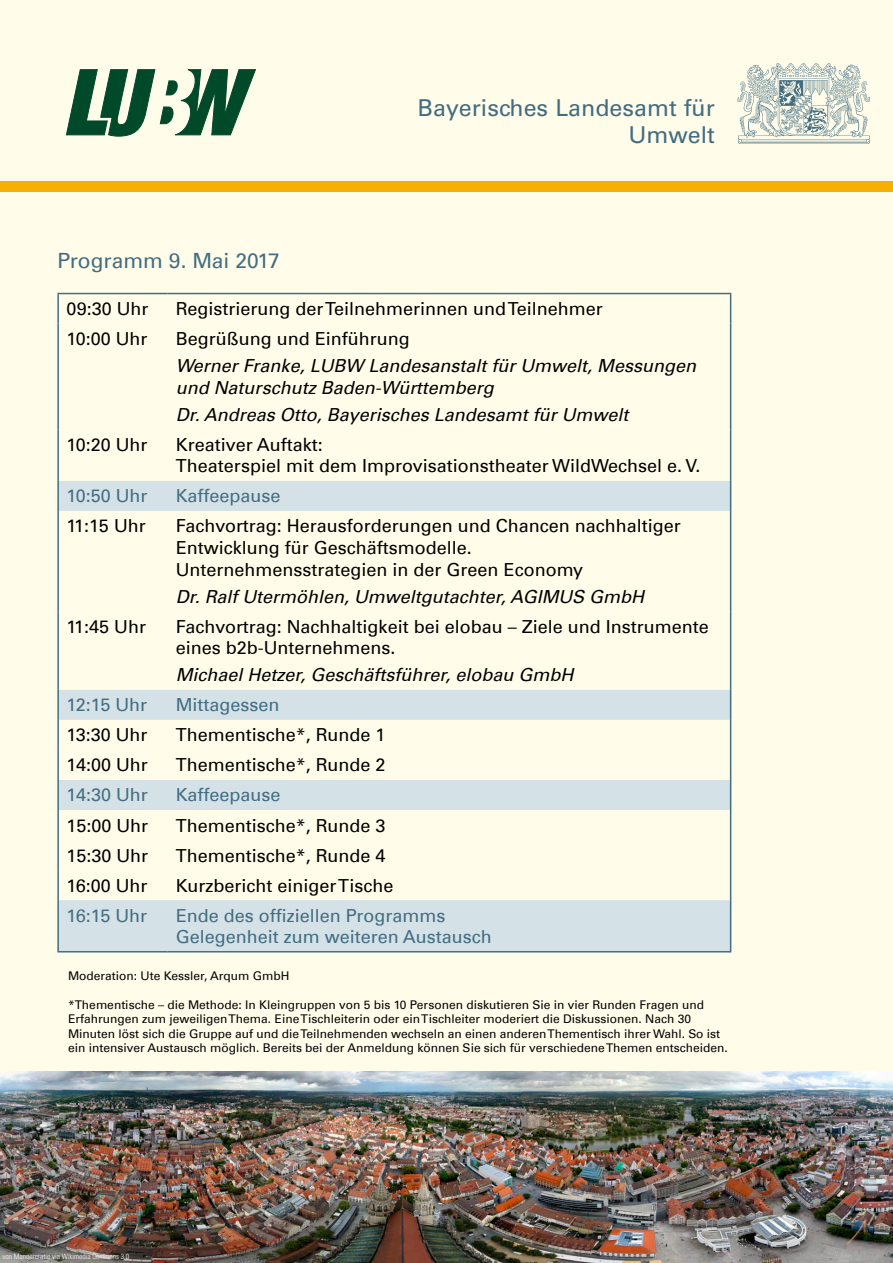
<style>
.page{position:relative;width:893px;height:1263px;background:#fff}
.page>*{position:absolute;margin:0;border:0;box-sizing:border-box;transform-origin:0 0}
.BayLandesamt-neben_W{font:23.25px/27.8px "Univers LT Std";color:#426d81;text-align:right}
.Titel{font:21px "Univers Com 55 Roman";color:#426d81}
.t1{font:18px/21.6px "Univers Com 55 Roman";color:#000}
.t2{font:italic 18px/21.6px "Univers Com 55";color:#000}
.t3{font:18px "Univers Com 55 Roman";color:#426d81}
.t4{font:12px/14.4px "Univers Com 55 Roman";color:#000}
.t5{font:7.5px "Univers Com 47 Light Cond";color:#fff}
</style>
<div class="page">
<div style="left:0;top:0;width:893px;height:1071px;background:#fffcea"></div>
<img style="left:0;top:1071px;width:893px;height:192px">
<svg style="left:59px;top:481px;width:671px;height:470px;background:#f2f3e9"></svg>
<hr style="left:57px;top:293px;width:110px;height:1px;background:#426d81">
<hr style="left:57px;top:294px;width:2px;height:30px;background:#426d81">
<hr style="left:167px;top:293px;width:564px;height:1px;background:#426d81">
<hr style="left:730px;top:294px;width:1px;height:30px;background:#426d81">
<hr style="left:57px;top:324px;width:2px;height:105px;background:#426d81">
<hr style="left:730px;top:324px;width:1px;height:105px;background:#426d81">
<hr style="left:57px;top:429px;width:2px;height:52px;background:#426d81">
<hr style="left:730px;top:429px;width:1px;height:52px;background:#426d81">
<hr style="left:57px;top:481px;width:2px;height:30px;background:#426d81">
<hr style="left:730px;top:481px;width:1px;height:30px;background:#426d81">
<hr style="left:57px;top:511px;width:2px;height:100px;background:#426d81">
<hr style="left:730px;top:511px;width:1px;height:100px;background:#426d81">
<hr style="left:57px;top:611px;width:2px;height:79px;background:#426d81">
<hr style="left:730px;top:611px;width:1px;height:79px;background:#426d81">
<hr style="left:57px;top:690px;width:2px;height:30px;background:#426d81">
<hr style="left:730px;top:690px;width:1px;height:30px;background:#426d81">
<hr style="left:57px;top:720px;width:2px;height:30px;background:#426d81">
<hr style="left:730px;top:720px;width:1px;height:30px;background:#426d81">
<hr style="left:57px;top:750px;width:2px;height:30px;background:#426d81">
<hr style="left:730px;top:750px;width:1px;height:30px;background:#426d81">
<hr style="left:57px;top:780px;width:2px;height:30px;background:#426d81">
<hr style="left:730px;top:780px;width:1px;height:30px;background:#426d81">
<hr style="left:57px;top:810px;width:2px;height:30px;background:#426d81">
<hr style="left:730px;top:810px;width:1px;height:30px;background:#426d81">
<hr style="left:57px;top:840px;width:2px;height:30px;background:#426d81">
<hr style="left:730px;top:840px;width:1px;height:30px;background:#426d81">
<hr style="left:57px;top:870px;width:2px;height:30px;background:#426d81">
<hr style="left:730px;top:870px;width:1px;height:30px;background:#426d81">
<hr style="left:57px;top:900px;width:2px;height:51px;background:#426d81">
<hr style="left:730px;top:900px;width:1px;height:51px;background:#426d81">
<hr style="left:57px;top:951px;width:110px;height:1px;background:#426d81">
<hr style="left:167px;top:951px;width:564px;height:1px;background:#426d81">
<img style="left:737px;top:63px;width:132px;height:80px">
<svg style="left:66px;top:69px;width:190px;height:67px;background:#72997f"></svg>
<div style="left:0;top:181px;width:893px;height:11px;background:#f8b000"></div>
<p class="BayLandesamt-neben_W" style="left:418px;top:94px;width:299px">Bayerisches Landesamt für<br>Umwelt</p>
<p class="Titel" style="left:57px;top:248px;width:224px">Programm 9. Mai 2017</p>
<p class="t1" style="left:67px;top:298px;width:83px">09:30 Uhr</p>
<p class="t1" style="left:176px;top:298px;width:428px">Registrierung der Teilnehmerinnen und Teilnehmer</p>
<p class="t1" style="left:67px;top:328px;width:82px">10:00 Uhr</p>
<p class="t1" style="left:176px;top:328px;width:236px">Begrüßung und Einführung</p>
<p class="t2" style="left:176px;top:355px;width:522px">Werner Franke, LUBW Landesanstalt für Umwelt, Messungen und Naturschutz Baden-Württemberg</p>
<p class="t2" style="left:176px;top:404px;width:454px">Dr. Andreas Otto, Bayerisches Landesamt für Umwelt</p>
<p class="t1" style="left:67px;top:434px;width:82px">10:20 Uhr</p>
<p class="t1" style="left:176px;top:434px;width:149px">Kreativer Auftakt:</p>
<p class="t1" style="left:176px;top:455px;width:526px">Theaterspiel mit dem Improvisationstheater WildWechsel e. V.</p>
<p class="t3" style="left:67px;top:485px;width:82px">10:50 Uhr</p>
<p class="t3" style="left:176px;top:485px;width:106px">Kaffeepause</p>
<p class="t1" style="left:67px;top:515px;width:81px">11:15 Uhr</p>
<p class="t1" style="left:176px;top:515px;width:507px">Fachvortrag: Herausforderungen und Chancen nachhaltiger<br>Entwicklung für Geschäftsmodelle.<br>Unternehmensstrategien in der Green Economy</p>
<p class="t2" style="left:176px;top:585px;width:470px">Dr. Ralf Utermöhlen, Umweltgutachter, AGIMUS GmbH</p>
<p class="t1" style="left:67px;top:615px;width:81px">11:45 Uhr</p>
<p class="t1" style="left:176px;top:615px;width:535px">Fachvortrag: Nachhaltigkeit bei elobau – Ziele und Instrumente</p>
<p class="t1" style="left:176px;top:637px;width:221px">eines b2b-Unternehmens.</p>
<p class="t2" style="left:176px;top:664px;width:399px">Michael Hetzer, Geschäftsführer, elobau GmbH</p>
<p class="t3" style="left:67px;top:694px;width:82px">12:15 Uhr</p>
<p class="t3" style="left:176px;top:694px;width:105px">Mittagessen</p>
<p class="t1" style="left:67px;top:724px;width:82px">13:30 Uhr</p>
<p class="t1" style="left:176px;top:724px;width:211px">Thementische*, Runde 1</p>
<p class="t1" style="left:67px;top:754px;width:83px">14:00 Uhr</p>
<p class="t1" style="left:176px;top:754px;width:211px">Thementische*, Runde 2</p>
<p class="t3" style="left:67px;top:784px;width:83px">14:30 Uhr</p>
<p class="t3" style="left:176px;top:784px;width:106px">Kaffeepause</p>
<p class="t1" style="left:67px;top:814px;width:83px">15:00 Uhr</p>
<p class="t1" style="left:176px;top:814px;width:211px">Thementische*, Runde 3</p>
<p class="t1" style="left:67px;top:844px;width:83px">15:30 Uhr</p>
<p class="t1" style="left:176px;top:844px;width:211px">Thementische*, Runde 4</p>
<p class="t1" style="left:67px;top:874px;width:82px">16:00 Uhr</p>
<p class="t1" style="left:176px;top:874px;width:219px">Kurzbericht einiger Tische</p>
<p class="t3" style="left:67px;top:904px;width:82px">16:15 Uhr</p>
<p class="t3" style="left:176px;top:904px;width:271px">Ende des offiziellen Programms</p>
<p class="t3" style="left:176px;top:926px;width:318px">Gelegenheit zum weiteren Austausch</p>
<p class="t4" style="left:68px;top:969px;width:223px">Moderation: Ute Kessler, Arqum GmbH</p>
<p class="t4" style="left:68px;top:997px;width:637px">*Thementische – die Methode: In Kleingruppen von 5 bis 10 Personen diskutieren Sie in vier Runden Fragen und<br>Erfahrungen zum jeweiligen Thema. Eine Tischleiterin oder ein Tischleiter moderiert die Diskussionen. Nach 30</p>
<p class="t4" style="left:68px;top:1026px;width:661px">Minuten löst sich die Gruppe auf und die Teilnehmenden wechseln an einen anderen Thementisch ihrer Wahl. So ist ein intensiver Austausch möglich. Bereits bei der Anmeldung können Sie sich für verschiedene Themen entscheiden.</p>
<p class="t5" style="left:3px;top:1252px;width:128px">von Mangercratie via Wikimedia Commons 3.0</p>
</div>
